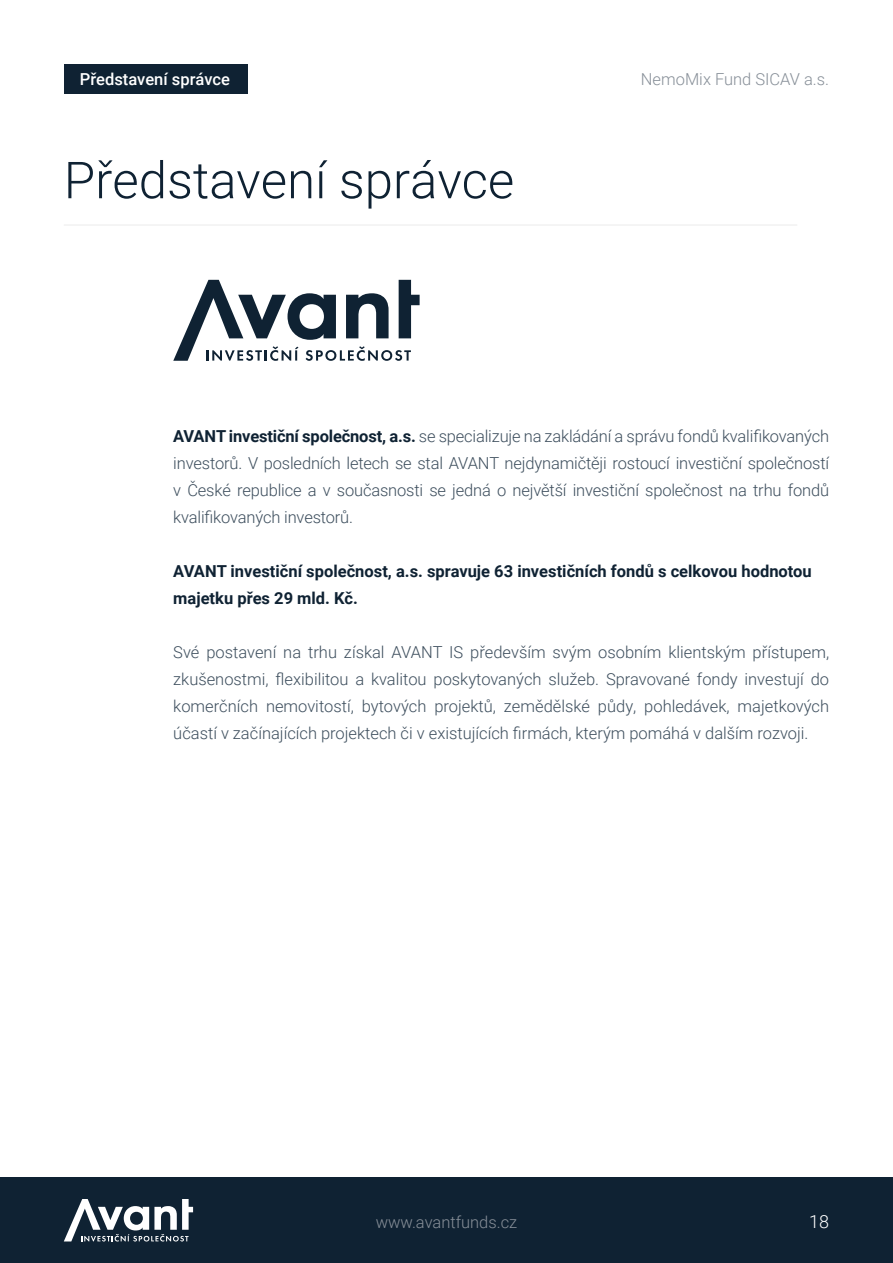
<style>
.page{position:relative;width:893px;height:1263px;background:#fff}
.page>*{position:absolute;margin:0;border:0;box-sizing:border-box;transform-origin:0 0}
.t1{font:300 51px "Roboto";color:#0f2233}
.t2{font:300 18px "Roboto";color:#fff}
.t3{font:300 16.5px/27px "Roboto";letter-spacing:-.01em;color:#3d4e5d;text-align:justify}
.t4{font:700 16.5px/27px "Roboto";color:#0f2233}
.t5{font:300 16.5px "Roboto";color:#878f98}
.t6{font:500 16.5px "Roboto";color:#fff}
.s1{font-weight:700;color:#0f2233}
</style>
<div class="page">
<div style="left:0;top:1177px;width:893px;height:86px;background:#0f2233"></div>
<div style="left:64px;top:64px;width:183px;height:30px;background:#0f2233"></div>
<svg style="left:64px;top:1199px;width:129px;height:42px"></svg>
<hr style="left:64px;top:224px;width:733px;height:2px;background:#f2f2f2">
<svg style="left:173px;top:280px;width:247px;height:81px"></svg>
<p class="t6" style="left:80px;top:67px;width:152px">Představení správce</p>
<h1 class="t1" style="left:64px;top:144px;width:452px">Představení správce</h1>
<p class="t5" style="left:641px;top:67px;width:190px">NemoMix Fund SICAV a.s.</p>
<p class="t3" style="left:173px;top:422px;width:657px"><span class="s1">AVANT investiční společnost, a.s.</span> se specializuje na zakládání a správu fondů kvalifikovaných investorů. V posledních letech se stal AVANT nejdynamičtěji rostoucí investiční společností v České republice a v současnosti se jedná o největší investiční společnost na trhu fondů kvalifikovaných investorů.</p>
<p class="t4" style="left:173px;top:557px;width:640px">AVANT investiční společnost, a.s. spravuje 63 investičních fondů s celkovou hodnotou majetku přes 29 mld. Kč.</p>
<p class="t3" style="left:173px;top:638px;width:657px">Své postavení na trhu získal AVANT IS především svým osobním klientským přístupem, zkušenostmi, flexibilitou a kvalitou poskytovaných služeb. Spravované fondy investují do komerčních nemovitostí, bytových projektů, zemědělské půdy, pohledávek, majetkových účastí v začínajících projektech či v existujících firmách, kterým pomáhá v dalším rozvoji.</p>
<p class="t5" style="left:376px;top:1210px;width:143px">www.avantfunds.cz</p>
<p class="t2" style="left:809px;top:1209px;width:21px">18</p>
</div>
